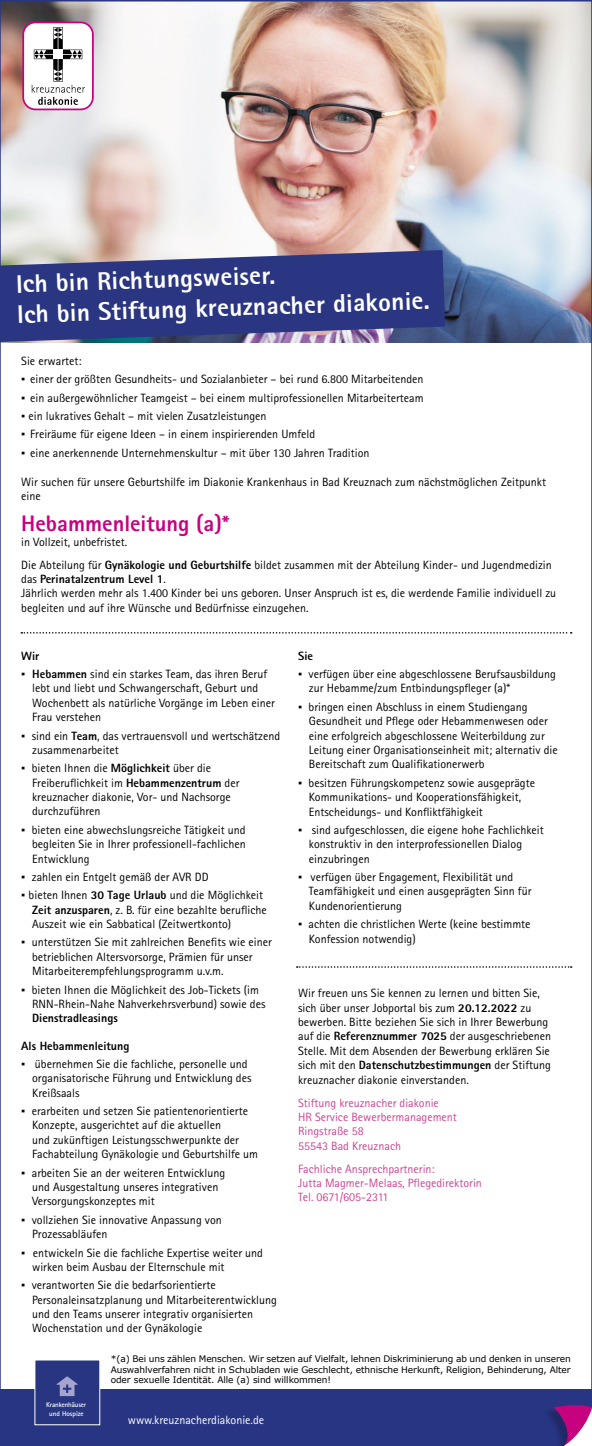
<style>
.page{position:relative;width:592px;height:1446px;background:#fff}
.page>*{position:absolute;margin:0;border:0;box-sizing:border-box;transform-origin:0 0}
.t1{font:800 25.5px/30.6px "Rotis Sans Serif Std";color:#fff}
.t2{font:800 22.5px "Rotis Sans Serif Std";color:#c7027f}
.t3{font:12px/14.4px "Rotis Sans Serif Std";color:#000}
.t4{font:12px/14.4px "Rotis Sans Serif Std";color:#ce4291}
.t5{font:800 12px "Rotis Sans Serif Std";color:#000}
.t6{font:12px "Rotis Sans Serif Std";color:#fff}
.t7{font:9px/10.8px "Verdana";letter-spacing:-.01em;color:#000;text-align:justify}
.t8{font:700 7.05px/8.4px "Rotis Sans Serif Pro";letter-spacing:-.02em;color:#fff;text-align:center}
.s1{font-family:"Verdana";font-weight:700}
.s2{font-weight:800}
</style>
<div class="page">
<img style="left:3px;top:3px;width:585px;height:339px">
<svg style="left:22px;top:22px;width:72px;height:88px"></svg>
<svg style="left:3px;top:250px;width:441px;height:92px;background:#3f4889"></svg>
<svg style="left:21px;top:632px;width:550px;height:1px"></svg>
<svg style="left:296px;top:966px;width:275px;height:2px"></svg>
<div style="left:0;top:1389px;width:591px;height:57px;background:#283583"></div>
<svg style="left:550px;top:1405px;width:41px;height:41px"></svg>
<div style="left:35px;top:1360px;width:64px;height:64px;background:#283682"></div>
<svg style="left:56px;top:1376px;width:22px;height:20px"></svg>
<div style="left:34px;top:1359px;width:66px;height:66px;border:1px solid #fff"></div>
<h1 class="t1" style="left:16px;top:268px;width:414px;rotate:-2deg">Ich bin Richtungsweiser.<br>Ich bin Stiftung kreuznacher diakonie.</h1>
<p class="t3" style="left:21px;top:354px;width:62px">Sie erwartet:</p>
<p class="t3" style="left:21px;top:372px;width:403px"><span class="s1">▪</span> einer der größten Gesundheits- und Sozialanbieter – bei rund 6.800 Mitarbeitenden</p>
<p class="t3" style="left:21px;top:390px;width:403px"><span class="s1">▪</span> ein außergewöhnlicher Teamgeist – bei einem multiprofessionellen Mitarbeiterteam</p>
<p class="t3" style="left:21px;top:409px;width:246px"><span class="s1">▪</span> ein lukratives Gehalt – mit vielen Zusatzleistungen</p>
<p class="t3" style="left:21px;top:427px;width:295px"><span class="s1">▪</span> Freiräume für eigene Ideen – in einem inspirierenden Umfeld</p>
<p class="t3" style="left:21px;top:445px;width:349px"><span class="s1">▪</span> eine anerkennende Unternehmenskultur – mit über 130 Jahren Tradition</p>
<p class="t3" style="left:21px;top:474px;width:525px">Wir suchen für unsere Geburtshilfe im Diakonie Krankenhaus in Bad Kreuznach zum nächstmöglichen Zeitpunkt eine</p>
<h2 class="t2" style="left:21px;top:509px;width:209px">Hebammenleitung (a)*</h2>
<p class="t3" style="left:21px;top:530px;width:531px;line-height:23px">in Vollzeit, unbefristet.<br>Die Abteilung für <span class="s2">Gynäkologie und Geburtshilfe</span> bildet zusammen mit der Abteilung Kinder- und Jugendmedizin</p>
<p class="t3" style="left:21px;top:572px;width:536px">das <span class="s2">Perinatalzentrum Level 1</span>.<br>Jährlich werden mehr als 1.400 Kinder bei uns geboren. Unser Anspruch ist es, die werdende Familie individuell zu begleiten und auf ihre Wünsche und Bedürfnisse einzugehen.</p>
<p class="t5" style="left:21px;top:648px;width:20px">Wir</p>
<p class="t3" style="left:32px;top:666px;width:244px;text-indent:-11px"><span class="s1">▪</span> <span class="s2">Hebammen</span> sind ein starkes Team, das ihren Beruf lebt und liebt und Schwangerschaft, Geburt und Wochenbett als natürliche Vorgänge im Leben einer Frau verstehen</p>
<p class="t3" style="left:32px;top:728px;width:249px;text-indent:-11px"><span class="s1">▪</span> sind ein <span class="s2">Team</span>, das vertrauensvoll und wertschätzend zusammenarbeitet</p>
<p class="t3" style="left:32px;top:761px;width:209px;text-indent:-11px"><span class="s1">▪</span> bieten Ihnen die <span class="s2">Möglichkeit</span> über die Freiberuflichkeit im <span class="s2">Hebammenzentrum</span> der kreuznacher diakonie, Vor- und Nachsorge durchzuführen</p>
<p class="t3" style="left:32px;top:822px;width:215px;text-align:justify;text-indent:-11px"><span class="s1">▪</span> bieten eine abwechslungsreiche Tätigkeit und begleiten Sie in Ihrer professionell-fachlichen Entwicklung</p>
<p class="t3" style="left:21px;top:869px;width:189px"><span class="s1">▪</span> zahlen ein Entgelt gemäß der AVR DD</p>
<p class="t3" style="left:32px;top:888px;width:236px;text-indent:-11px"><span class="s1">▪</span> bieten Ihnen <span class="s2">30 Tage Urlaub</span> und die Möglichkeit<br><span class="s2">Zeit anzusparen</span>, z. B. für eine bezahlte berufliche<br>Auszeit wie ein Sabbatical (Zeitwertkonto)</p>
<p class="t3" style="left:32px;top:935px;width:241px;text-indent:-11px"><span class="s1">▪</span> unterstützen Sie mit zahlreichen Benefits wie einer betrieblichen Altersvorsorge, Prämien für unser<br>Mitarbeiterempfehlungsprogramm u.v.m.</p>
<p class="t3" style="left:32px;top:982px;width:235px;text-indent:-11px"><span class="s1">▪</span> bieten Ihnen die Möglichkeit des Job-Tickets (im<br>RNN-Rhein-Nahe Nahverkehrsverbund) sowie des</p>
<p class="t5" style="left:32px;top:1010px;width:87px">Dienstradleasings</p>
<p class="t5" style="left:21px;top:1038px;width:109px">Als Hebammenleitung</p>
<p class="t3" style="left:32px;top:1056px;width:221px;text-indent:-11px"><span class="s1">▪</span> übernehmen Sie die fachliche, personelle und organisatorische Führung und Entwicklung des<br>Kreißsaals</p>
<p class="t3" style="left:32px;top:1103px;width:227px;text-indent:-11px"><span class="s1">▪</span> erarbeiten und setzen Sie patientenorientierte Konzepte, ausgerichtet auf die aktuellen<br>und zukünftigen Leistungsschwerpunkte der Fachabteilung Gynäkologie und Geburtshilfe um</p>
<p class="t3" style="left:32px;top:1165px;width:194px;text-indent:-11px"><span class="s1">▪</span> arbeiten Sie an der weiteren Entwicklung und Ausgestaltung unseres integrativen<br>Versorgungskonzeptes mit</p>
<p class="t3" style="left:32px;top:1212px;width:191px;text-indent:-11px"><span class="s1">▪</span> vollziehen Sie innovative Anpassung von<br>Prozessabläufen</p>
<p class="t3" style="left:32px;top:1245px;width:232px;text-indent:-11px"><span class="s1">▪</span> entwickeln Sie die fachliche Expertise weiter und wirken beim Ausbau der Elternschule mit</p>
<p class="t3" style="left:32px;top:1278px;width:246px;text-indent:-11px"><span class="s1">▪</span> verantworten Sie die bedarfsorientierte Personaleinsatzplanung und Mitarbeiterentwicklung und den Teams unserer integrativ organisierten Wochenstation und der Gynäkologie</p>
<p class="t5" style="left:298px;top:648px;width:16px">Sie</p>
<p class="t3" style="left:308px;top:667px;width:248px;text-indent:-11px"><span class="s1">▪</span> verfügen über eine abgeschlossene Berufsausbildung zur Hebamme/zum Entbindungspfleger (a)*</p>
<p class="t3" style="left:308px;top:699px;width:250px;text-indent:-11px"><span class="s1">▪</span> bringen einen Abschluss in einem Studiengang Gesundheit und Pflege oder Hebammenwesen oder eine erfolgreich abgeschlossene Weiterbildung zur Leitung einer Organisationseinheit mit; alternativ die Bereitschaft zum Qualifikationerwerb</p>
<p class="t3" style="left:308px;top:775px;width:227px;text-indent:-11px"><span class="s1">▪</span> besitzen Führungskompetenz sowie ausgeprägte<br>Kommunikations- und Kooperationsfähigkeit,<br>Entscheidungs- und Konfliktfähigkeit</p>
<p class="t3" style="left:308px;top:822px;width:236px;text-indent:-11px"><span class="s1">▪</span> sind aufgeschlossen, die eigene hohe Fachlichkeit konstruktiv in den interprofessionellen Dialog einzubringen</p>
<p class="t3" style="left:308px;top:869px;width:224px;text-indent:-11px"><span class="s1">▪</span> verfügen über Engagement, Flexibilität und<br>Teamfähigkeit und einen ausgeprägten Sinn für<br>Kundenorientierung</p>
<p class="t3" style="left:308px;top:917px;width:223px;text-indent:-11px"><span class="s1">▪</span> achten die christlichen Werte (keine bestimmte<br>Konfession notwendig)</p>
<p class="t3" style="left:298px;top:986px;width:254px">Wir freuen uns Sie kennen zu lernen und bitten Sie, sich über unser Jobportal bis zum <span class="s2">20.12.2022</span> zu bewerben. Bitte beziehen Sie sich in Ihrer Bewerbung auf die <span class="s2">Referenznummer 7025</span> der ausgeschriebenen Stelle. Mit dem Absenden der Bewerbung erklären Sie sich mit den <span class="s2">Datenschutzbestimmungen</span> der Stiftung kreuznacher diakonie einverstanden.</p>
<p class="t4" style="left:298px;top:1095px;width:160px">Stiftung kreuznacher diakonie<br>HR Service Bewerbermanagement<br>Ringstraße 58<br>55543 Bad Kreuznach</p>
<p class="t4" style="left:298px;top:1161px;width:185px">Fachliche Ansprechpartnerin:<br>Jutta Magmer-Melaas, Pflegedirektorin<br>Tel. 0671/605-2311</p>
<p class="t8" style="left:46px;top:1400px;width:41px">Krankenhäuser und Hospize</p>
<p class="t7" style="left:111px;top:1353px;width:461px">*(a) Bei uns zählen Menschen. Wir setzen auf Vielfalt, lehnen Diskriminierung ab und denken in unseren Auswahlverfahren nicht in Schubladen wie Geschlecht, ethnische Herkunft, Religion, Behinderung, Alter oder sexuelle Identität. Alle (a) sind willkommen!</p>
<p class="t6" style="left:128px;top:1413px;width:138px">www.kreuznacherdiakonie.de</p>
</div>
